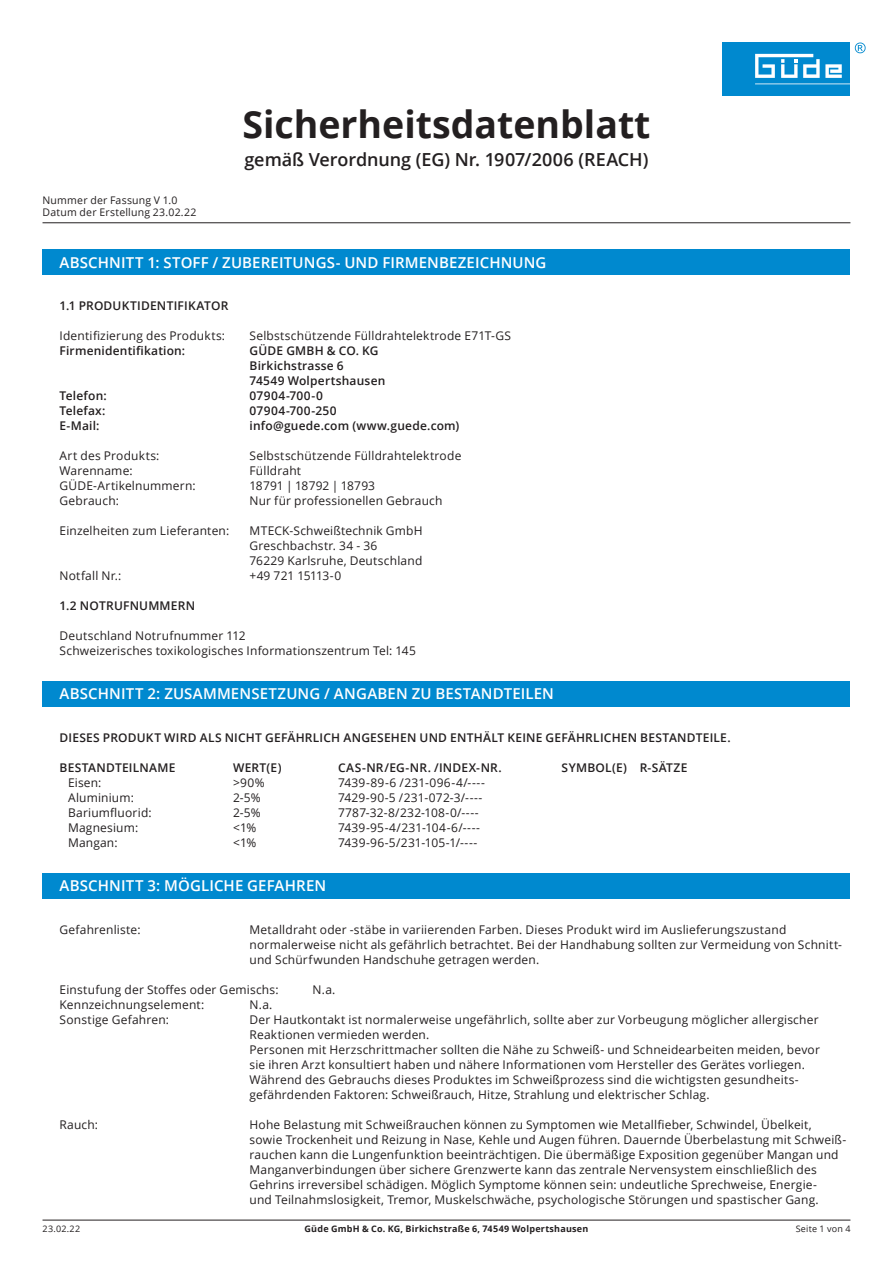
<style>
.page{position:relative;width:893px;height:1263px;background:#fff}
.page>*{position:absolute;margin:0;border:0;box-sizing:border-box;transform-origin:0 0}
.t1{font:700 37.5px "Open Sans";color:#231f20}
.t2{font:600 18px "Open Sans";letter-spacing:-.005em;color:#231f20}
.t3{font:600 15px "Open Sans";letter-spacing:.005em;color:#fff}
.t4{font:12px/15px "Open Sans";letter-spacing:.015em;color:#231f20}
.t5{font:600 12px/15px "Open Sans";letter-spacing:.015em;color:#231f20}
.t6{font:12px "Open Sans";letter-spacing:-.04em;color:#231f20}
.t7{font:10.5px/12.6px "Open Sans";letter-spacing:.02em;color:#231f20}
.t8{font:700 9px "Open Sans";letter-spacing:.025em;color:#231f20}
.t9{font:9px "Open Sans";letter-spacing:.025em;color:#231f20}
</style>
<div class="page">
<div style="left:723px;top:43px;width:127px;height:53px;background:#0089cf"></div>
<svg style="left:755px;top:43px;width:111px;height:41px"></svg>
<hr style="left:43px;top:222px;width:807px;height:1px;background:#231f20">
<hr style="left:43px;top:1220px;width:807px;height:1px;background:#231f20">
<div style="left:43px;top:249px;width:807px;height:26px;background:#0089cf"></div>
<div style="left:43px;top:872px;width:807px;height:26px;background:#0089cf"></div>
<div style="left:43px;top:680px;width:807px;height:26px;background:#0089cf"></div>
<p class="t7" style="left:43px;top:193px;width:156px">Nummer der Fassung V 1.0<br>Datum der Erstellung 23.02.22</p>
<h1 class="t1" style="left:242px;top:98px;width:410px">Sicherheitsdatenblatt</h1>
<h2 class="t2" style="left:244px;top:147px;width:405px">gemäß Verordnung (EG) Nr. 1907/2006 (REACH)</h2>
<p class="t3" style="left:60px;top:252px;width:488px">ABSCHNITT 1: STOFF / ZUBEREITUNGS- UND FIRMENBEZEICHNUNG</p>
<p class="t5" style="left:60px;top:298px;width:170px">1.1 PRODUKTIDENTIFIKATOR</p>
<p class="t4" style="left:60px;top:328px;width:167px">Identifizierung des Produkts:</p>
<p class="t4" style="left:250px;top:328px;width:263px">Selbstschützende Fülldrahtelektrode E71T-GS</p>
<p class="t5" style="left:60px;top:343px;width:127px">Firmenidentifikation:</p>
<p class="t5" style="left:250px;top:343px;width:137px">GÜDE GMBH &amp; CO. KG<br>Birkichstrasse 6<br>74549 Wolpertshausen</p>
<p class="t5" style="left:60px;top:388px;width:49px">Telefon:</p>
<p class="t5" style="left:250px;top:388px;width:75px">07904-700-0</p>
<p class="t5" style="left:60px;top:403px;width:48px">Telefax:</p>
<p class="t5" style="left:250px;top:403px;width:89px">07904-700-250</p>
<p class="t5" style="left:60px;top:418px;width:41px">E-Mail:</p>
<p class="t5" style="left:250px;top:418px;width:211px">info@guede.com (www.guede.com)</p>
<p class="t4" style="left:60px;top:448px;width:101px">Art des Produkts:</p>
<p class="t4" style="left:250px;top:448px;width:213px">Selbstschützende Fülldrahtelektrode</p>
<p class="t4" style="left:60px;top:463px;width:75px">Warenname:</p>
<p class="t4" style="left:250px;top:463px;width:53px">Fülldraht</p>
<p class="t4" style="left:60px;top:478px;width:138px">GÜDE-Artikelnummern:</p>
<p class="t4" style="left:250px;top:478px;width:127px">18791 | 18792 | 18793</p>
<p class="t4" style="left:60px;top:493px;width:61px">Gebrauch:</p>
<p class="t4" style="left:250px;top:493px;width:194px">Nur für professionellen Gebrauch</p>
<p class="t4" style="left:60px;top:523px;width:171px">Einzelheiten zum Lieferanten:</p>
<p class="t4" style="left:250px;top:523px;width:175px">MTECK-Schweißtechnik GmbH<br>Greschbachstr. 34 - 36<br>76229 Karlsruhe, Deutschland</p>
<p class="t4" style="left:60px;top:568px;width:63px">Notfall Nr.:</p>
<p class="t6" style="left:250px;top:568px;width:93px">+49 721 15113-0</p>
<p class="t5" style="left:60px;top:597px;width:137px">1.2 NOTRUFNUMMERN</p>
<p class="t4" style="left:60px;top:627px;width:358px">Deutschland Notrufnummer 112<br>Schweizerisches toxikologisches Informationszentrum Tel: 145</p>
<p class="t3" style="left:60px;top:683px;width:496px">ABSCHNITT 2: ZUSAMMENSETZUNG / ANGABEN ZU BESTANDTEILEN</p>
<p class="t5" style="left:60px;top:729px;width:673px">DIESES PRODUKT WIRD ALS NICHT GEFÄHRLICH ANGESEHEN UND ENTHÄLT KEINE GEFÄHRLICHEN BESTANDTEILE.</p>
<p class="t5" style="left:60px;top:759px;width:118px">BESTANDTEILNAME</p>
<p class="t5" style="left:233px;top:759px;width:50px">WERT(E)</p>
<p class="t5" style="left:338px;top:759px;width:165px">CAS-NR/EG-NR. /INDEX-NR.</p>
<p class="t5" style="left:562px;top:759px;width:127px">SYMBOL(E) R-SÄTZE</p>
<p class="t4" style="left:68px;top:774px;width:35px">Eisen:</p>
<p class="t4" style="left:233px;top:774px;width:33px">&gt;90%</p>
<p class="t4" style="left:338px;top:774px;width:148px">7439-89-6 /231-096-4/----</p>
<p class="t4" style="left:68px;top:789px;width:67px">Aluminium:</p>
<p class="t4" style="left:233px;top:789px;width:29px">2-5%</p>
<p class="t4" style="left:338px;top:789px;width:146px">7429-90-5 /231-072-3/----</p>
<p class="t4" style="left:68px;top:804px;width:85px">Bariumfluorid:</p>
<p class="t4" style="left:233px;top:804px;width:29px">2-5%</p>
<p class="t4" style="left:338px;top:804px;width:142px">7787-32-8/232-108-0/----</p>
<p class="t4" style="left:68px;top:819px;width:72px">Magnesium:</p>
<p class="t4" style="left:233px;top:819px;width:25px">&lt;1%</p>
<p class="t4" style="left:338px;top:819px;width:143px">7439-95-4/231-104-6/----</p>
<p class="t4" style="left:68px;top:834px;width:51px">Mangan:</p>
<p class="t4" style="left:233px;top:834px;width:25px">&lt;1%</p>
<p class="t4" style="left:338px;top:834px;width:141px">7439-96-5/231-105-1/----</p>
<p class="t3" style="left:60px;top:875px;width:268px">ABSCHNITT 3: MÖGLICHE GEFAHREN</p>
<p class="t4" style="left:60px;top:921px;width:83px">Gefahrenliste:</p>
<p class="t4" style="left:250px;top:921px;width:594px">Metalldraht oder -stäbe in variierenden Farben. Dieses Produkt wird im Auslieferungszustand normalerweise nicht als gefährlich betrachtet. Bei der Handhabung sollten zur Vermeidung von Schnitt&shy;und Schürfwunden Handschuhe getragen werden.</p>
<p class="t4" style="left:60px;top:981px;width:221px">Einstufung der Stoffes oder Gemischs:</p>
<p class="t4" style="left:313px;top:981px;width:24px">N.a.</p>
<p class="t4" style="left:60px;top:996px;width:146px">Kennzeichnungselement:</p>
<p class="t4" style="left:250px;top:996px;width:24px">N.a.</p>
<p class="t4" style="left:60px;top:1011px;width:111px">Sonstige Gefahren:</p>
<p class="t4" style="left:250px;top:1011px;width:572px">Der Hautkontakt ist normalerweise ungefährlich, sollte aber zur Vorbeugung möglicher allergischer Reaktionen vermieden werden.<br>Personen mit Herzschrittmacher sollten die Nähe zu Schweiß- und Schneidearbeiten meiden, bevor sie ihren Arzt konsultiert haben und nähere Informationen vom Hersteller des Gerätes vorliegen.<br>Während des Gebrauchs dieses Produktes im Schweißprozess sind die wichtigsten gesundheits&shy;gefährdenden Faktoren: Schweißrauch, Hitze, Strahlung und elektrischer Schlag.</p>
<p class="t4" style="left:60px;top:1116px;width:40px">Rauch:</p>
<p class="t4" style="left:250px;top:1116px;width:598px">Hohe Belastung mit Schweißrauchen können zu Symptomen wie Metallfieber, Schwindel, Übelkeit, sowie Trockenheit und Reizung in Nase, Kehle und Augen führen. Dauernde Überbelastung mit Schweiß&shy;rauchen kann die Lungenfunktion beeinträchtigen. Die übermäßige Exposition gegenüber Mangan und Manganverbindungen über sichere Grenzwerte kann das zentrale Nervensystem einschließlich des Gehrins irreversibel schädigen. Möglich Symptome können sein: undeutliche Sprechweise, Energie-<br>und Teilnahmslosigkeit, Tremor, Muskelschwäche, psychologische Störungen und spastischer Gang.</p>
<p class="t9" style="left:43px;top:1222px;width:39px">23.02.22</p>
<p class="t8" style="left:305px;top:1222px;width:285px">Güde GmbH &amp; Co. KG, Birkichstraße 6, 74549 Wolpertshausen</p>
<p class="t9" style="left:796px;top:1222px;width:56px">Seite 1 von 4</p>
</div>
